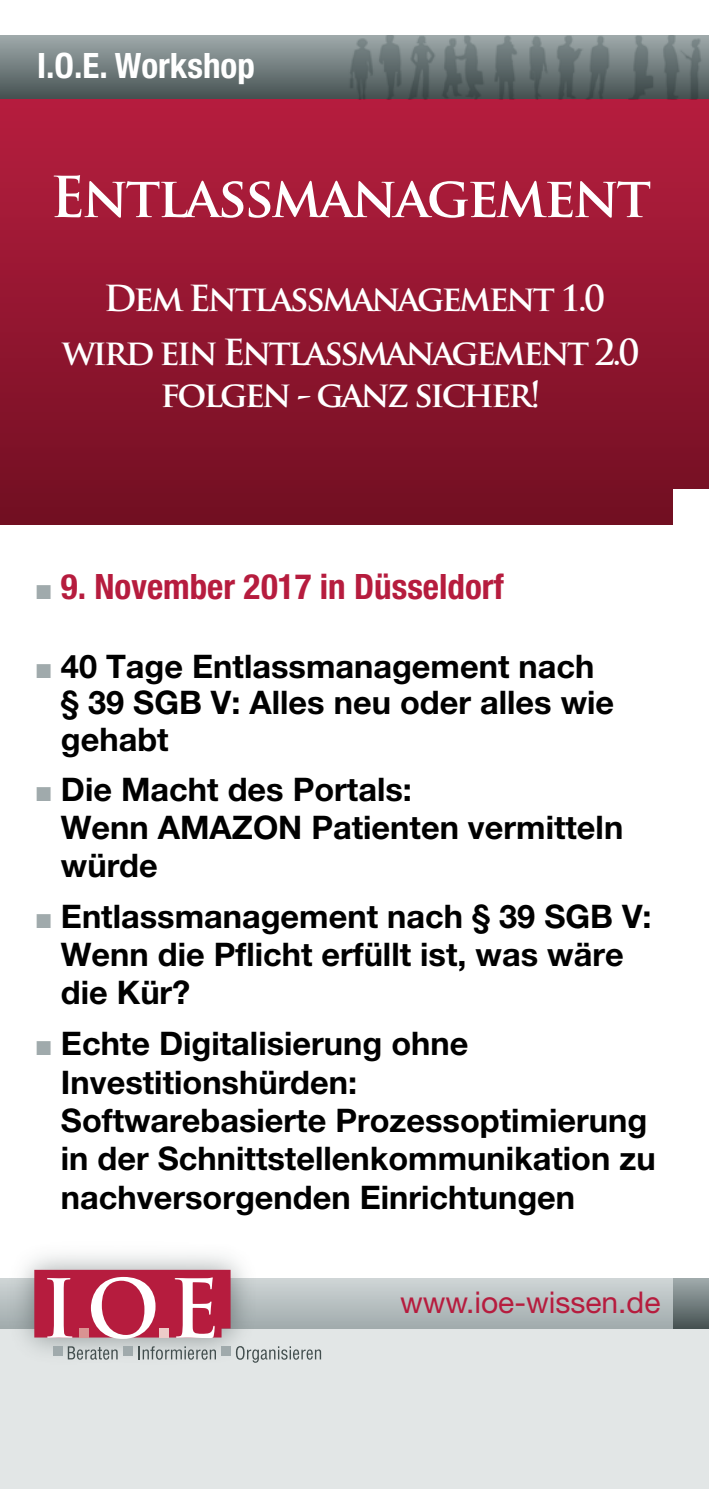
<style>
.page{position:relative;width:709px;height:1489px;background:#fff}
.page>*{position:absolute;margin:0;border:0;box-sizing:border-box;transform-origin:0 0}
.t1{font:700 55px "Trajan Pro";letter-spacing:-.05em;color:#fff}
.t2{font:700 35px/53.5px "Trajan Pro";letter-spacing:-.08em;color:#fff;text-align:center}
.t3{font:700 condensed 35px "Helvetica Neue LT Std";color:#b61c3e}
.t4{font:700 condensed 35px "Helvetica Neue LT Std";color:#fff}
.t5{font:700 32.5px/38px "Helvetica Neue LT Std";color:#000}
.t6{font:30px "Helvetica Neue LT Std";color:#b61c3e}
.s1{color:#a0aaac}
</style>
<div class="page">
<div style="left:0;top:1328px;width:709px;height:160px;background:#e2e6e6"></div>
<div style="left:0;top:1278px;width:709px;height:50px;background:linear-gradient(to bottom,#cfd6d6,#a2acae)"></div>
<img style="left:0;top:1255px;width:267px;height:108px">
<svg style="left:34px;top:1269px;width:196px;height:69px"></svg>
<div style="left:53px;top:1346px;width:9px;height:9px;background:#a0aaac"></div>
<svg style="left:68px;top:1346px;width:50px;height:13px"></svg>
<div style="left:123px;top:1346px;width:9px;height:9px;background:#a0aaac"></div>
<svg style="left:138px;top:1345px;width:78px;height:14px"></svg>
<div style="left:221px;top:1346px;width:9px;height:9px;background:#a0aaac"></div>
<svg style="left:236px;top:1345px;width:85px;height:17px"></svg>
<div style="left:79px;top:1328px;width:9px;height:9px;background:#d99392"></div>
<div style="left:159px;top:1328px;width:9px;height:9px;background:#eccbc8"></div>
<div style="left:673px;top:1278px;width:36px;height:50px;background:linear-gradient(to bottom,#a1acae,#485454)"></div>
<div style="left:0;top:35px;width:709px;height:64px;background:linear-gradient(to bottom,#a0abac,#475353)"></div>
<div style="left:0;top:99px;width:709px;height:425px;background:linear-gradient(to bottom,#b71e3f,#710f22)"></div>
<div style="left:673px;top:489px;width:36px;height:35px;background:#fff"></div>
<img style="left:347px;top:35px;width:362px;height:64px">
<p class="t4" style="left:37px;top:45px;width:219px">I.O.E. Workshop</p>
<h1 class="t1" style="left:50px;top:163px;width:602px">Entlassmanagement</h1>
<p class="t2" style="left:62px;top:272px;width:579px">Dem Entlassmanagement 1.0 wird ein Entlassmanagement 2.0</p>
<p class="t2" style="left:160px;top:367px;width:382px">folgen - ganz sicher!</p>
<p class="t3" style="left:36px;top:565px;width:469px"><span class="s1">■</span> 9. November 2017 in Düsseldorf</p>
<p class="t5" style="left:61px;top:647px;width:555px;line-height:36.8px;text-indent:-25px"><span class="s1">■</span> 40 Tage Entlassmanagement nach § 39 SGB V: Alles neu oder alles wie gehabt</p>
<p class="t5" style="left:61px;top:769px;width:564px;text-indent:-25px"><span class="s1">■</span> Die Macht des Portals:<br>Wenn AMAZON Patienten vermitteln würde</p>
<p class="t5" style="left:61px;top:896px;width:592px;text-indent:-25px"><span class="s1">■</span> Entlassmanagement nach § 39 SGB V:<br>Wenn die Pflicht erfüllt ist, was wäre die Kür?</p>
<p class="t5" style="left:61px;top:1023px;width:596px;text-indent:-25px"><span class="s1">■</span> Echte Digitalisierung ohne Investitionshürden:<br>Softwarebasierte Prozessoptimierung in der Schnittstellenkommunikation zu nachversorgenden Einrichtungen</p>
<p class="t6" style="left:400px;top:1283px;width:262px">www.ioe-wissen.de</p>
</div>
